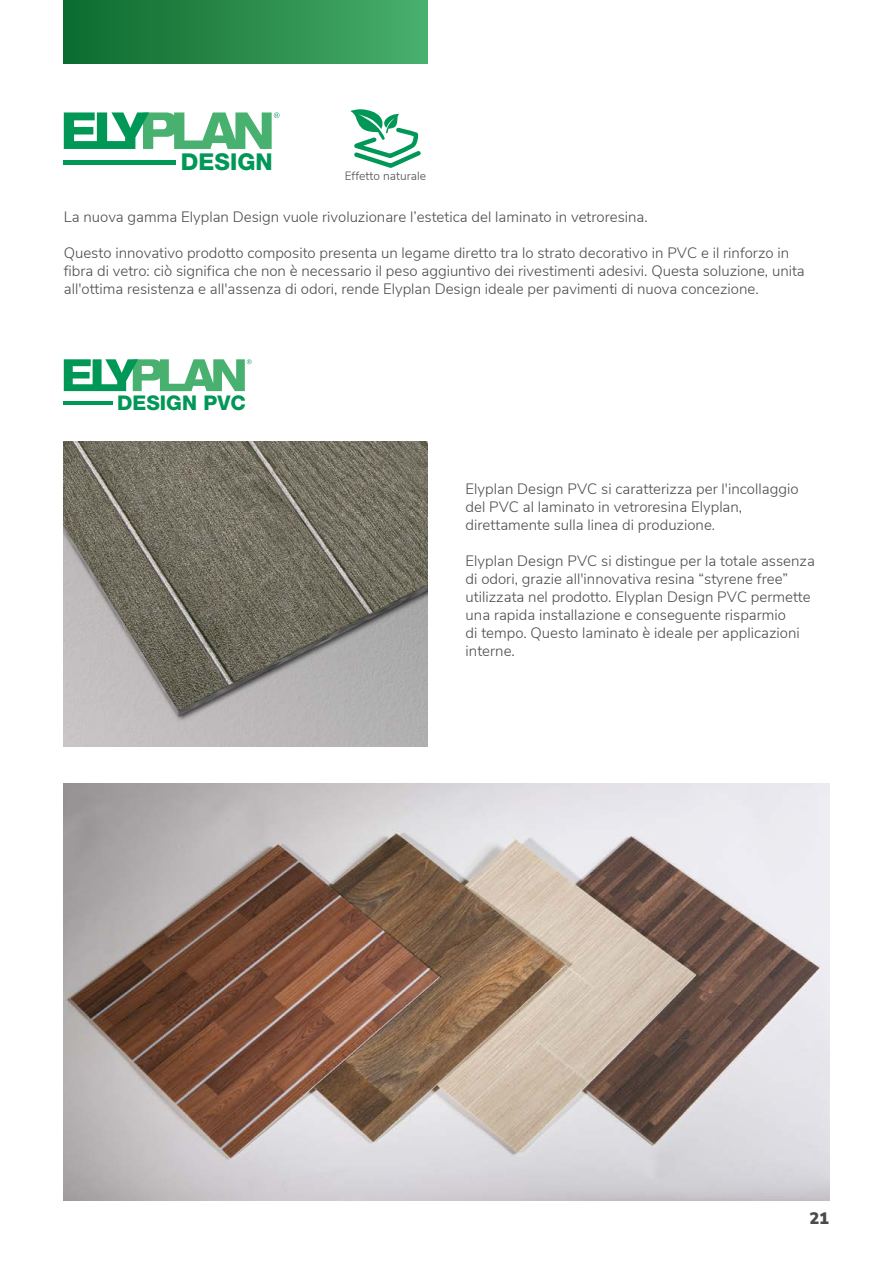
<style>
.page{position:relative;width:893px;height:1263px;background:#fff}
.page>*{position:absolute;margin:0;border:0;box-sizing:border-box;transform-origin:0 0}
.t1{font:800 23.25px "Helvetica Neue LT Std";color:#009757}
.t2{font:800 20.25px "Helvetica Neue LT Std";color:#009757}
.t3{font:200 16.5px "Nunito Sans 12 pt";color:#4a4a49}
.t4{font:300 15px/18px "Nunito Sans";color:#4a4a49}
.t5{font:300 12px "Nunito Sans";color:#4a4a49}
</style>
<div class="page">
<svg style="left:64px;top:112px;width:215px;height:37px"></svg>
<div style="left:64px;top:160px;width:112px;height:5px;background:#009757"></div>
<svg style="left:350px;top:109px;width:71px;height:59px"></svg>
<svg style="left:64px;top:359px;width:188px;height:32px"></svg>
<hr style="left:64px;top:401px;width:49px;height:4px;background:#009757">
<img style="left:64px;top:442px;width:363px;height:305px">
<div style="left:64px;top:0;width:363px;height:64px;background:linear-gradient(to right,#0c692d,#48af6b)"></div>
<img style="left:64px;top:784px;width:765px;height:416px">
<h1 class="t1" style="left:181px;top:148px;width:93px">DESIGN</h1>
<p class="t5" style="left:345px;top:167px;width:83px">Effetto naturale</p>
<p class="t4" style="left:64px;top:207px;width:585px">La nuova gamma Elyplan Design vuole rivoluzionare l’estetica del laminato in vetroresina.</p>
<p class="t4" style="left:64px;top:243px;width:743px">Questo innovativo prodotto composito presenta un legame diretto tra lo strato decorativo in PVC e il rinforzo in fibra di vetro: ciò significa che non è necessario il peso aggiuntivo dei rivestimenti adesivi. Questa soluzione, unita all'ottima resistenza e all'assenza di odori, rende Elyplan Design ideale per pavimenti di nuova concezione.</p>
<h2 class="t2" style="left:117px;top:390px;width:130px">DESIGN PVC</h2>
<p class="t4" style="left:466px;top:479px;width:334px">Elyplan Design PVC si caratterizza per l'incollaggio del PVC al laminato in vetroresina Elyplan, direttamente sulla linea di produzione.</p>
<p class="t4" style="left:466px;top:551px;width:351px">Elyplan Design PVC si distingue per la totale assenza di odori, grazie all'innovativa resina “styrene free” utilizzata nel prodotto. Elyplan Design PVC permette una rapida installazione e conseguente risparmio<br>di tempo. Questo laminato è ideale per applicazioni interne.</p>
<p class="t3" style="left:809px;top:1207px;width:21px">21</p>
</div>
